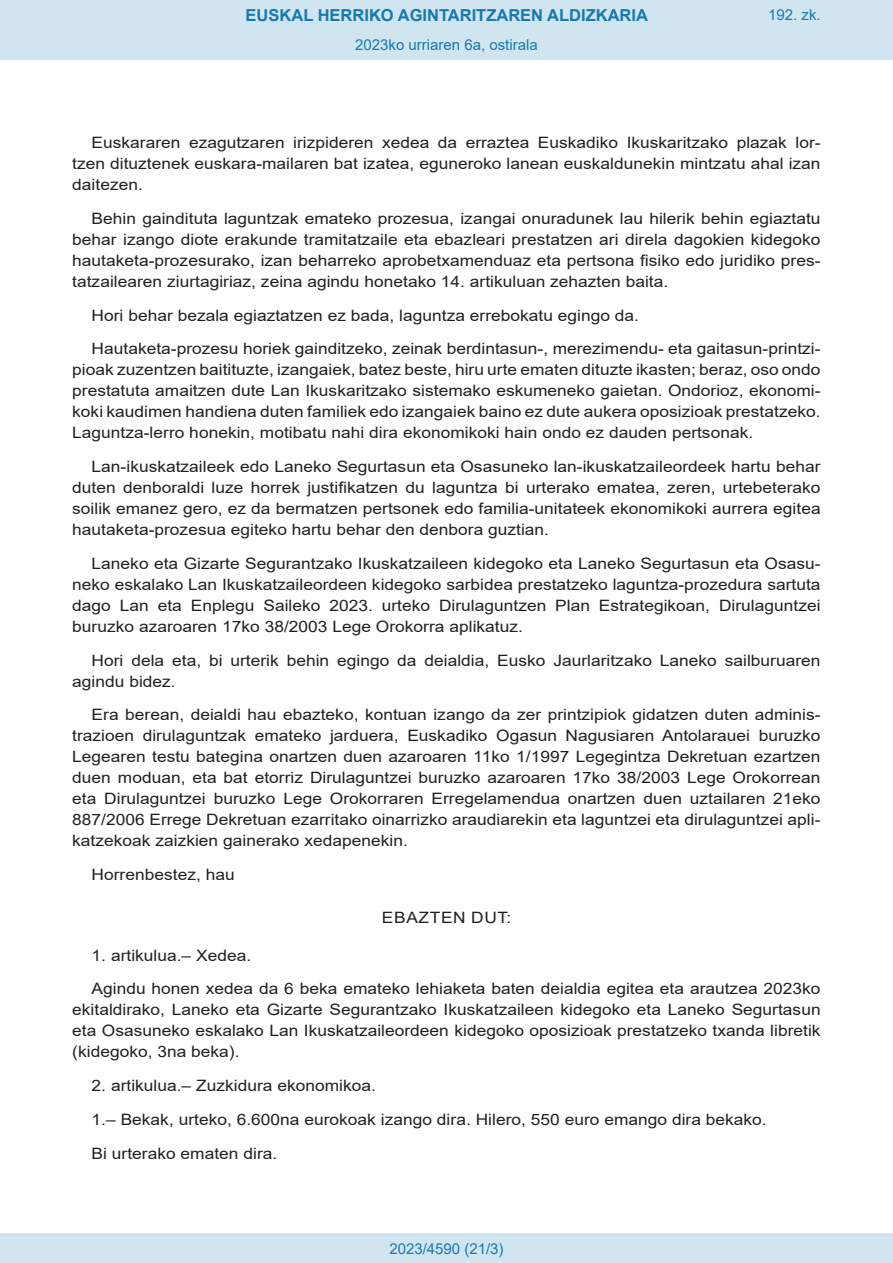
<style>
.page{position:relative;width:893px;height:1263px;background:#fff}
.page>*{position:absolute;margin:0;border:0;box-sizing:border-box;transform-origin:0 0}
.t1{font:700 16.5px "Arial";color:#1879ad}
.BOPVDetalle{font:15.6px/21px "Arial";color:#231f20;text-align:justify;scale:1.11 1}
.BOPVClave{font:15.6px "Arial";letter-spacing:.035em;color:#231f20;scale:1.11 1}
.Paginacion_Centro{font:15px "Arial";color:#1879ad}
</style>
<div class="page">
<div style="left:0;top:0;width:893px;height:60px;background:#d0e5f0"></div>
<div style="left:0;top:1233px;width:893px;height:30px;background:#d0e5f0"></div>
<p class="t1" style="left:246px;top:3px;width:404px">EUSKAL HERRIKO AGINTARITZAREN ALDIZKARIA</p>
<p class="Paginacion_Centro" style="left:355px;top:35px;width:184px">2023ko urriaren 6a, ostirala</p>
<p class="Paginacion_Centro" style="left:768px;top:5px;width:54px">192. zk.</p>
<p class="BOPVDetalle" style="left:72px;top:132px;width:676px;text-indent:19px">Euskararen ezagutzaren irizpideren xedea da erraztea Euskadiko Ikuskaritzako plazak lor&shy;tzen dituztenek euskara-mailaren bat izatea, eguneroko lanean euskaldunekin mintzatu ahal izan daitezen.</p>
<p class="BOPVDetalle" style="left:72px;top:208px;width:676px;text-indent:19px">Behin gaindituta laguntzak emateko prozesua, izangai onuradunek lau hilerik behin egiaztatu behar izango diote erakunde tramitatzaile eta ebazleari prestatzen ari direla dagokien kidegoko hautaketa-prozesurako, izan beharreko aprobetxamenduaz eta pertsona fisiko edo juridiko pres&shy;tatzailearen ziurtagiriaz, zeina agindu honetako 14. artikuluan zehazten baita.</p>
<p class="BOPVDetalle" style="left:92px;top:305px;width:495px">Hori behar bezala egiaztatzen ez bada, laguntza errebokatu egingo da.</p>
<p class="BOPVDetalle" style="left:72px;top:338px;width:676px;text-indent:19px">Hautaketa-prozesu horiek gainditzeko, zeinak berdintasun-, merezimendu- eta gaitasun-printzi&shy;pioak zuzentzen baitituzte, izangaiek, batez beste, hiru urte ematen dituzte ikasten; beraz, oso ondo prestatuta amaitzen dute Lan Ikuskaritzako sistemako eskumeneko gaietan. Ondorioz, ekonomi&shy;koki kaudimen handiena duten familiek edo izangaiek baino ez dute aukera oposizioak prestatzeko.<br>Laguntza-lerro honekin, motibatu nahi dira ekonomikoki hain ondo ez dauden pertsonak.</p>
<p class="BOPVDetalle" style="left:72px;top:456px;width:676px;text-indent:19px">Lan-ikuskatzaileek edo Laneko Segurtasun eta Osasuneko lan-ikuskatzaileordeek hartu behar duten denboraldi luze horrek justifikatzen du laguntza bi urterako ematea, zeren, urtebeterako soilik emanez gero, ez da bermatzen pertsonek edo familia-unitateek ekonomikoki aurrera egitea hautaketa-prozesua egiteko hartu behar den denbora guztian.</p>
<p class="BOPVDetalle" style="left:72px;top:553px;width:676px;text-indent:19px">Laneko eta Gizarte Segurantzako Ikuskatzaileen kidegoko eta Laneko Segurtasun eta Osasu&shy;neko eskalako Lan Ikuskatzaileordeen kidegoko sarbidea prestatzeko laguntza-prozedura sartuta dago Lan eta Enplegu Saileko 2023. urteko Dirulaguntzen Plan Estrategikoan, Dirulaguntzei buruzko azaroaren 17ko 38/2003 Lege Orokorra aplikatuz.</p>
<p class="BOPVDetalle" style="left:72px;top:650px;width:676px;text-indent:19px">Hori dela eta, bi urterik behin egingo da deialdia, Eusko Jaurlaritzako Laneko sailburuaren agindu bidez.</p>
<p class="BOPVDetalle" style="left:72px;top:704px;width:676px;text-indent:19px">Era berean, deialdi hau ebazteko, kontuan izango da zer printzipiok gidatzen duten adminis&shy;trazioen dirulaguntzak emateko jarduera, Euskadiko Ogasun Nagusiaren Antolarauei buruzko Legearen testu bategina onartzen duen azaroaren 11ko 1/1997 Legegintza Dekretuan ezartzen duen moduan, eta bat etorriz Dirulaguntzei buruzko azaroaren 17ko 38/2003 Lege Orokorrean eta Dirulaguntzei buruzko Lege Orokorraren Erregelamendua onartzen duen uztailaren 21eko 887/2006 Errege Dekretuan ezarritako oinarrizko araudiarekin eta laguntzei eta dirulaguntzei apli&shy;katzekoak zaizkien gainerako xedapenekin.</p>
<p class="BOPVDetalle" style="left:92px;top:864px;width:130px">Horrenbestez, hau</p>
<p class="BOPVClave" style="left:382px;top:906px;width:118px">EBAZTEN DUT:</p>
<p class="BOPVDetalle" style="left:92px;top:944px;width:145px">1. artikulua.– Xedea.</p>
<p class="BOPVDetalle" style="left:72px;top:978px;width:676px;text-indent:19px">Agindu honen xedea da 6 beka emateko lehiaketa baten deialdia egitea eta arautzea 2023ko ekitaldirako, Laneko eta Gizarte Segurantzako Ikuskatzaileen kidegoko eta Laneko Segurtasun eta Osasuneko eskalako Lan Ikuskatzaileordeen kidegoko oposizioak prestatzeko txanda libretik (kidegoko, 3na beka).</p>
<p class="BOPVDetalle" style="left:92px;top:1075px;width:258px">2. artikulua.– Zuzkidura ekonomikoa.</p>
<p class="BOPVDetalle" style="left:92px;top:1109px;width:610px">1.– Bekak, urteko, 6.600na eurokoak izango dira. Hilero, 550 euro emango dira bekako.</p>
<p class="BOPVDetalle" style="left:92px;top:1142px;width:169px">Bi urterako ematen dira.</p>
<p class="Paginacion_Centro" style="left:389px;top:1238px;width:116px">2023/4590 (21/3)</p>
</div>
